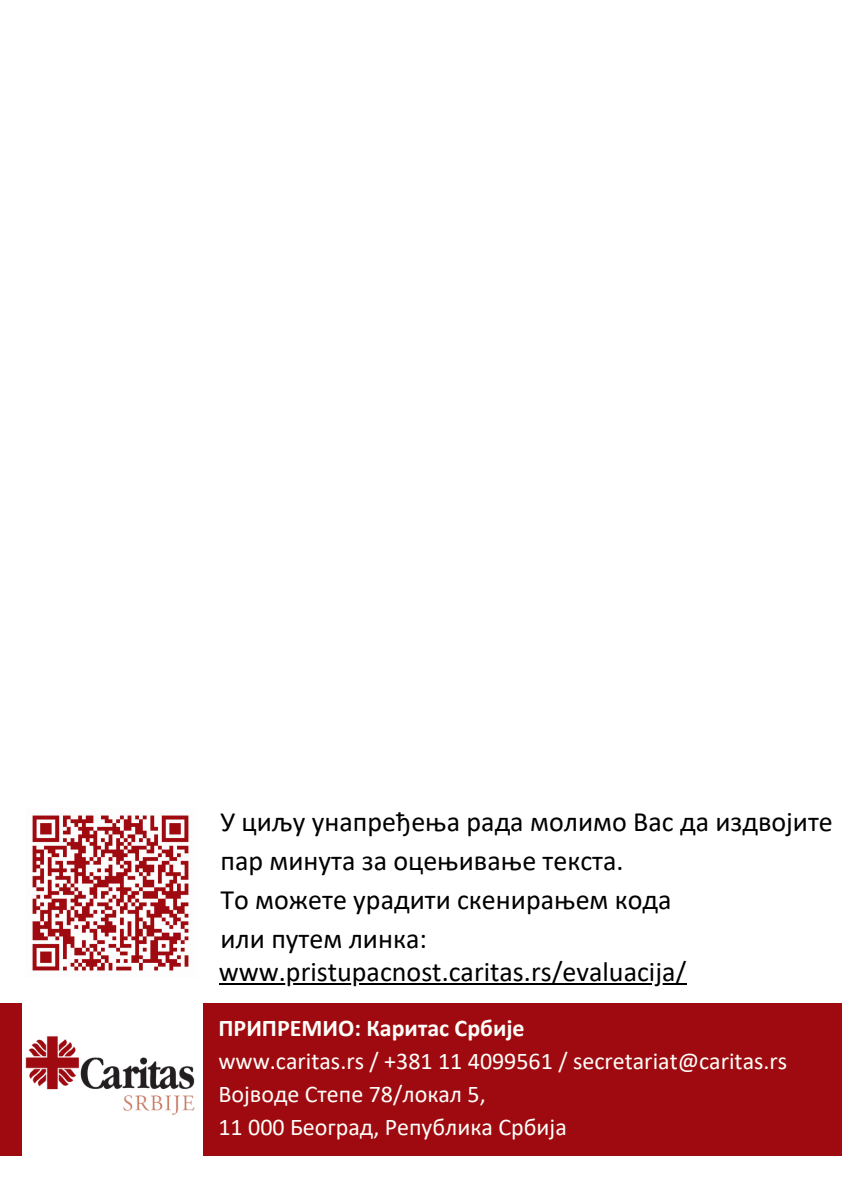
<style>
.page{position:relative;width:842px;height:1191px;background:#fff}
.page>*{position:absolute;margin:0;border:0;box-sizing:border-box;transform-origin:0 0}
.t1{font:28px/39px "Calibri";color:#000}
.t2{font:24px "Calibri";color:#fefffa}
.t3{font:700 24px "Calibri";color:#fefffa}
</style>
<div class="page">
<div style="left:203px;top:1003px;width:639px;height:153px;background:#9f0a10"></div>
<img style="left:0;top:1003px;width:195px;height:153px">
<img style="left:32px;top:815px;width:157px;height:156px">
<hr style="left:219px;top:983px;width:467px;height:1px;background:#000">
<p class="t1" style="left:220px;top:804px;width:613px">У циљу унапређења рада молимо Вас да издвојите пар минута за оцењивање текста.<br>То можете урадити скенирањем кода<br>или путем линка:</p>
<p class="t1" style="left:219px;top:955px;width:469px">www.pristupacnost.caritas.rs/evaluacija/</p>
<h1 class="t3" style="left:218px;top:1018px;width:307px">ПРИПРЕМИО: Каритас Србије</h1>
<p class="t2" style="left:218px;top:1051px;width:570px">www.caritas.rs / +381 11 4099561 / secretariat@caritas.rs</p>
<p class="t2" style="left:218px;top:1084px;width:269px">Војводе Степе 78/локал 5,</p>
<p class="t2" style="left:218px;top:1117px;width:350px">11 000 Београд, Република Србија</p>
</div>
